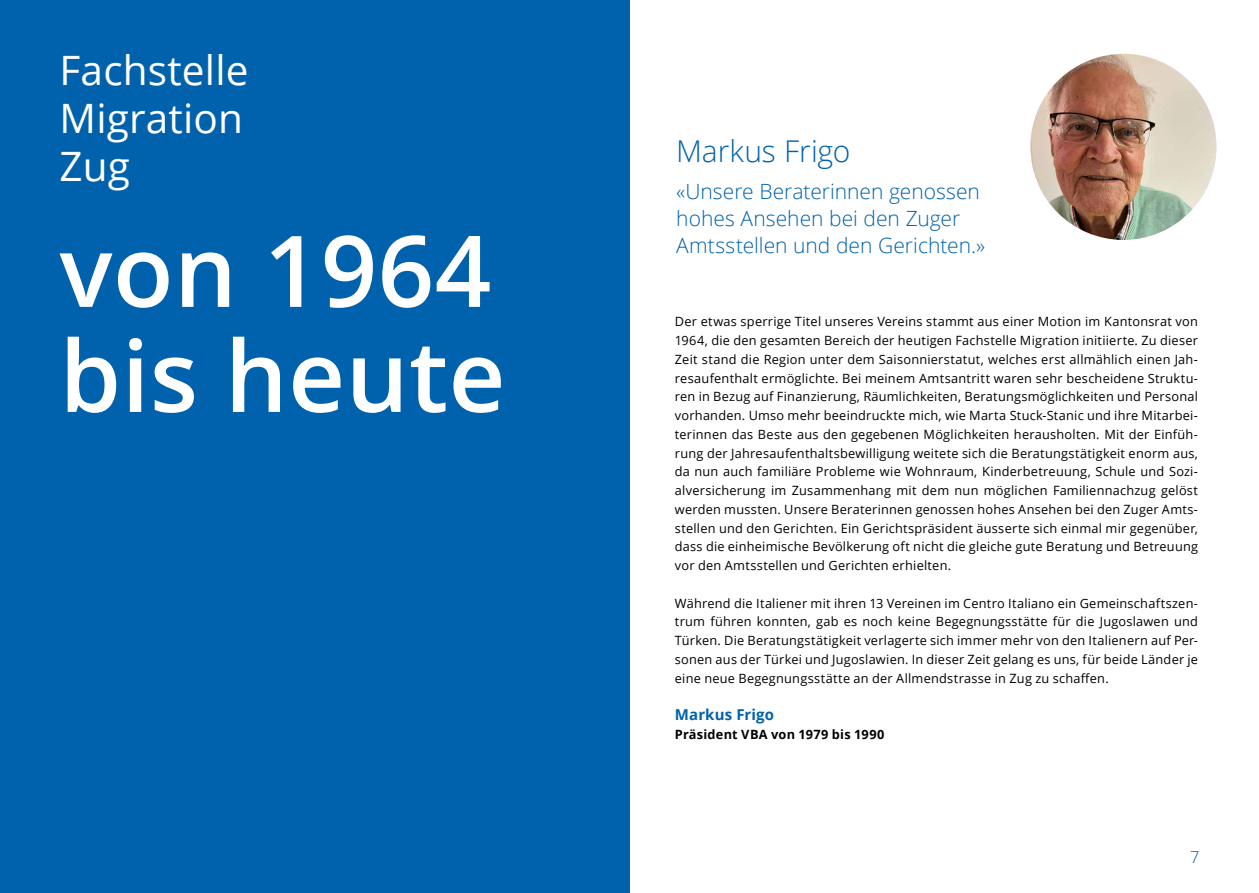
<style>
.page{position:relative;width:1259px;height:893px;background:#fff}
.page>*{position:absolute;margin:0;border:0;box-sizing:border-box;transform-origin:0 0}
.t1{font:600 99px/105px "Open Sans";letter-spacing:.005em;color:#fff}
.t2{font:40.5px/48px "Open Sans";letter-spacing:.005em;color:#fff}
.t3{font:300 30px "Open Sans";letter-spacing:-.005em;color:#0062ac}
.t4{font:300 21px/27px "Open Sans";color:#0062ac}
.t5{font:300 16.5px "Open Sans";color:#0062ac}
.t6{font:700 15px "Open Sans";letter-spacing:.01em;color:#0062ac}
.t7{font:12.75px/18.8px "Open Sans";letter-spacing:.02em;color:#000;text-align:justify}
.t8{font:700 12.75px "Open Sans";letter-spacing:.02em;color:#000}
</style>
<div class="page">
<div style="left:0;top:0;width:629px;height:893px;background:#0062ac"></div>
<img style="left:1030px;top:54px;width:186px;height:186px;border-radius:93px">
<h2 class="t2" style="left:60px;top:45px;width:190px">Fachstelle<br>Migration<br>Zug</h2>
<h1 class="t1" style="left:60px;top:216px;width:447px">von 1964 bis heute</h1>
<h3 class="t3" style="left:676px;top:130px;width:176px">Markus Frigo</h3>
<h3 class="t4" style="left:676px;top:178px;width:310px">«Unsere Beraterinnen genossen hohes Ansehen bei den Zuger<br>Amtsstellen und den Gerichten.»</h3>
<p class="t7" style="left:675px;top:312px;width:525px">Der etwas sperrige Titel unseres Vereins stammt aus einer Motion im Kantonsrat von 1964, die den gesamten Bereich der heutigen Fachstelle Migration initiierte. Zu dieser Zeit stand die Region unter dem Saisonnierstatut, welches erst allmählich einen Jah&shy;resaufenthalt ermöglichte. Bei meinem Amtsantritt waren sehr bescheidene Struktu&shy;ren in Bezug auf Finanzierung, Räumlichkeiten, Beratungsmöglichkeiten und Personal vorhanden. Umso mehr beeindruckte mich, wie Marta Stuck-Stanic und ihre Mitarbei&shy;terinnen das Beste aus den gegebenen Möglichkeiten herausholten. Mit der Einfüh&shy;rung der Jahresaufenthaltsbewilligung weitete sich die Beratungstätigkeit enorm aus, da nun auch familiäre Probleme wie Wohnraum, Kinderbetreuung, Schule und Sozi&shy;alversicherung im Zusammenhang mit dem nun möglichen Familiennachzug gelöst werden mussten. Unsere Beraterinnen genossen hohes Ansehen bei den Zuger Amts&shy;stellen und den Gerichten. Ein Gerichtspräsident äusserte sich einmal mir gegenüber, dass die einheimische Bevölkerung oft nicht die gleiche gute Beratung und Betreuung vor den Amtsstellen und Gerichten erhielten.</p>
<p class="t7" style="left:675px;top:593px;width:524px">Während die Italiener mit ihren 13 Vereinen im Centro Italiano ein Gemeinschaftszen&shy;trum führen konnten, gab es noch keine Begegnungsstätte für die Jugoslawen und Türken. Die Beratungstätigkeit verlagerte sich immer mehr von den Italienern auf Per&shy;sonen aus der Türkei und Jugoslawien. In dieser Zeit gelang es uns, für beide Länder je eine neue Begegnungsstätte an der Allmendstrasse in Zug zu schaffen.</p>
<p class="t6" style="left:675px;top:704px;width:101px">Markus Frigo</p>
<p class="t8" style="left:675px;top:725px;width:211px">Präsident VBA von 1979 bis 1990</p>
<p class="t5" style="left:1190px;top:846px;width:11px">7</p>
</div>
